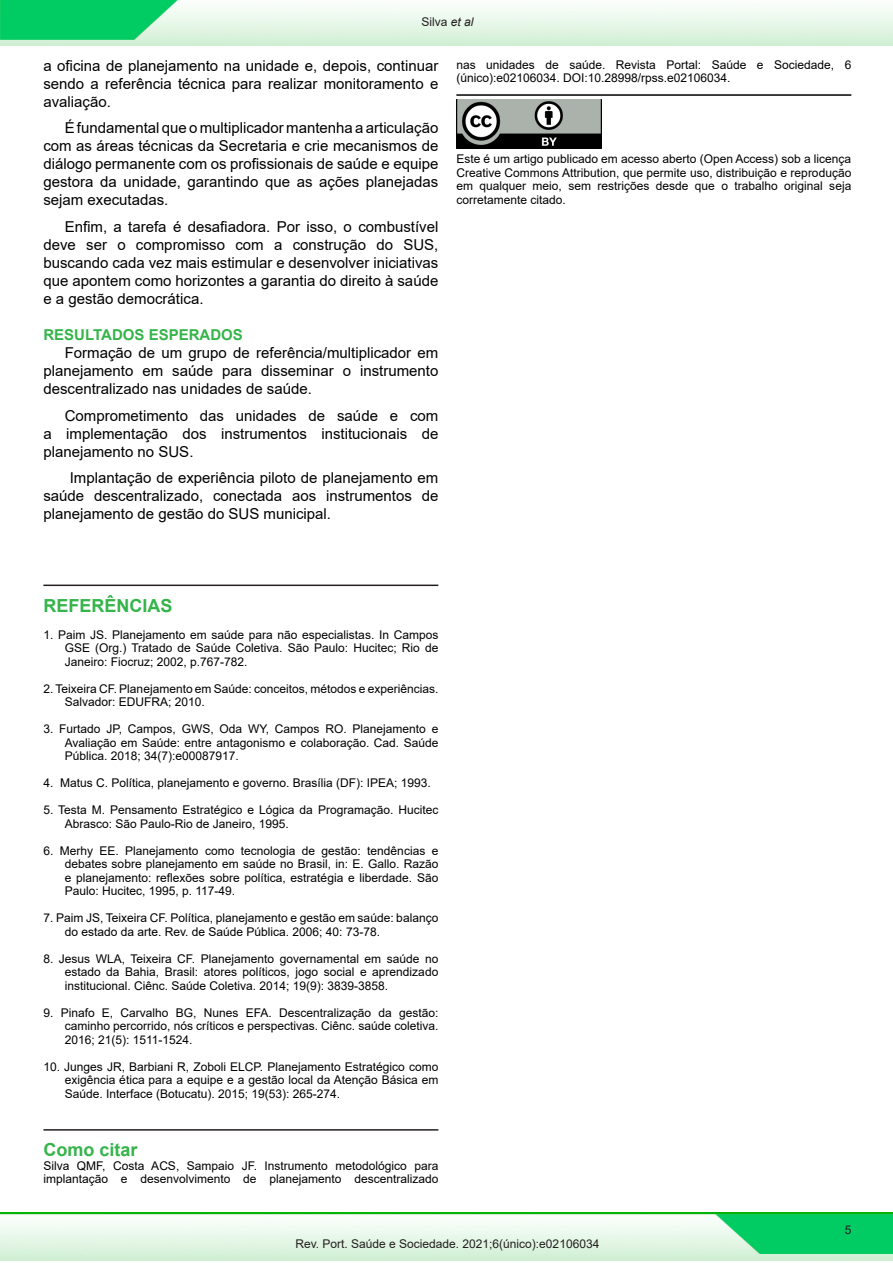
<style>
.page{position:relative;width:893px;height:1263px;background:#fff}
.page>*{position:absolute;margin:0;border:0;box-sizing:border-box;transform-origin:0 0}
.Título_Referência{font:700 18px "Arial";color:#35b44a}
.Texto{font:15px/18px "Arial";color:#000;text-align:justify}
.Títulos_Texto{font:700 15px "Arial";color:#35b44a}
.Referências{font:12px/13.5px "Arial";color:#000;text-align:justify}
.Texto_como_citar{font:12px/13.5px "Arial";color:#000}
.t1{font:12px "Arial";color:#231f20}
.s1{font-style:italic}
</style>
<div class="page">
<img style="left:1px;top:1212px;width:892px;height:48px">
<img style="left:1px;top:0;width:892px;height:45px">
<hr style="left:43px;top:584px;width:395px;height:2px;background:#231f20">
<hr style="left:43px;top:1129px;width:395px;height:1px;background:#231f20">
<hr style="left:456px;top:94px;width:395px;height:2px;background:#000">
<img style="left:456px;top:99px;width:145px;height:50px">
<p class="t1" style="left:421px;top:13px;width:54px">Silva <span class="s1">et al</span></p>
<p class="Texto" style="left:43px;top:57px;width:396px">a oficina de planejamento na unidade e, depois, continuar sendo a referência técnica para realizar monitoramento e avaliação.</p>
<p class="Texto" style="left:43px;top:119px;width:396px;text-indent:21px">É fundamental que o multiplicador mantenha a articulação com as áreas técnicas da Secretaria e crie mecanismos de diálogo permanente com os profissionais de saúde e equipe gestora da unidade, garantindo que as ações planejadas sejam executadas.</p>
<p class="Texto" style="left:43px;top:218px;width:396px;text-indent:21px">Enfim, a tarefa é desafiadora. Por isso, o combustível deve ser o compromisso com a construção do SUS, buscando cada vez mais estimular e desenvolver iniciativas que apontem como horizontes a garantia do direito à saúde e a gestão democrática.</p>
<p class="Títulos_Texto" style="left:43px;top:324px;width:201px">RESULTADOS ESPERADOS</p>
<p class="Texto" style="left:43px;top:344px;width:396px;text-indent:21px">Formação de um grupo de referência/multiplicador em planejamento em saúde para disseminar o instrumento descentralizado nas unidades de saúde.</p>
<p class="Texto" style="left:43px;top:406px;width:396px;text-indent:21px">Comprometimento das unidades de saúde e com a implementação dos instrumentos institucionais de planejamento no SUS.</p>
<p class="Texto" style="left:43px;top:469px;width:396px;text-indent:26px">Implantação de experiência piloto de planejamento em saúde descentralizado, conectada aos instrumentos de planejamento de gestão do SUS municipal.</p>
<p class="Texto_como_citar" style="left:456px;top:58px;width:396px">nas unidades de saúde. Revista Portal: Saúde e Sociedade, 6 (único):e02106034. DOI:10.28998/rpss.e02106034.</p>
<p class="Texto_como_citar" style="left:456px;top:152px;width:396px;text-align:justify">Este é um artigo publicado em acesso aberto (Open Access) sob a licença Creative Commons Attribution, que permite uso, distribuição e reprodução em qualquer meio, sem restrições desde que o trabalho original seja corretamente citado.</p>
<p class="Título_Referência" style="left:43px;top:592px;width:131px">REFERÊNCIAS</p>
<p class="Referências" style="left:65px;top:627px;width:375px;text-indent:-21px">1. Paim JS. Planejamento em saúde para não especialistas. In Campos GSE (Org.) Tratado de Saúde Coletiva. São Paulo: Hucitec; Rio de Janeiro: Fiocruz; 2002, p.767-782.</p>
<p class="Referências" style="left:65px;top:681px;width:375px;text-indent:-21px">2. Teixeira CF. Planejamento em Saúde: conceitos, métodos e experiências.<br>Salvador: EDUFRA; 2010.</p>
<p class="Referências" style="left:65px;top:722px;width:375px;text-indent:-21px">3. Furtado JP, Campos, GWS, Oda WY, Campos RO. Planejamento e Avaliação em Saúde: entre antagonismo e colaboração. Cad. Saúde Pública. 2018; 34(7):e00087917.</p>
<p class="Referências" style="left:43px;top:776px;width:389px">4. Matus C. Política, planejamento e governo. Brasília (DF): IPEA; 1993.</p>
<p class="Referências" style="left:65px;top:803px;width:375px;text-indent:-21px">5. Testa M. Pensamento Estratégico e Lógica da Programação. Hucitec<br>Abrasco: São Paulo-Rio de Janeiro, 1995.</p>
<p class="Referências" style="left:65px;top:843px;width:375px;text-indent:-21px">6. Merhy EE. Planejamento como tecnologia de gestão: tendências e debates sobre planejamento em saúde no Brasil, in: E. Gallo. Razão e planejamento: reflexões sobre política, estratégia e liberdade. São Paulo: Hucitec, 1995, p. 117-49.</p>
<p class="Referências" style="left:65px;top:911px;width:375px;text-indent:-21px">7. Paim JS, Teixeira CF. Política, planejamento e gestão em saúde: balanço do estado da arte. Rev. de Saúde Pública. 2006; 40: 73-78.</p>
<p class="Referências" style="left:65px;top:951px;width:375px;text-indent:-21px">8. Jesus WLA, Teixeira CF. Planejamento governamental em saúde no estado da Bahia, Brasil: atores políticos, jogo social e aprendizado institucional. Ciênc. Saúde Coletiva. 2014; 19(9): 3839-3858.</p>
<p class="Referências" style="left:65px;top:1005px;width:375px;text-indent:-21px">9. Pinafo E, Carvalho BG, Nunes EFA. Descentralização da gestão: caminho percorrido, nós críticos e perspectivas. Ciênc. saúde coletiva.<br>2016; 21(5): 1511-1524.</p>
<p class="Referências" style="left:65px;top:1059px;width:375px;text-indent:-21px">10. Junges JR, Barbiani R, Zoboli ELCP. Planejamento Estratégico como exigência ética para a equipe e a gestão local da Atenção Básica em Saúde. Interface (Botucatu). 2015; 19(53): 265-274.</p>
<p class="Título_Referência" style="left:43px;top:1137px;width:96px">Como citar</p>
<p class="Texto_como_citar" style="left:43px;top:1158px;width:396px">Silva QMF, Costa ACS, Sampaio JF. Instrumento metodológico para implantação e desenvolvimento de planejamento descentralizado</p>
<p class="t1" style="left:845px;top:1221px;width:8px">5</p>
<p class="t1" style="left:295px;top:1235px;width:305px">Rev. Port. Saúde e Sociedade. 2021;6(único):e02106034</p>
</div>
